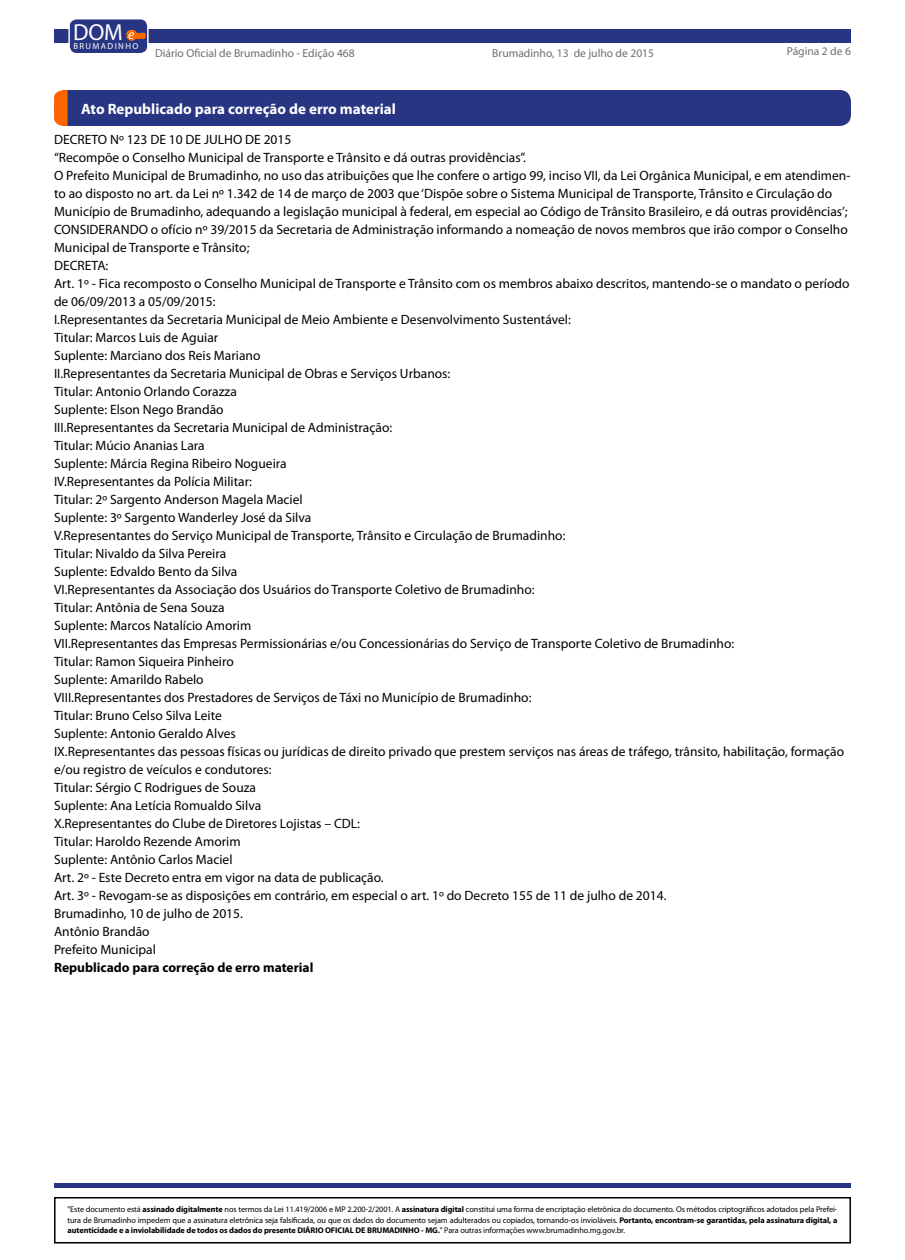
<style>
.page{position:relative;width:905px;height:1260px;background:#fff}
.page>*{position:absolute;margin:0;border:0;box-sizing:border-box;transform-origin:0 0}
.t1{font:23.25px "Myriad Pro";color:#fff}
.t2{font:700 15px "Myriad Pro";color:#fff}
.t3{font:13.5px/18px "Myriad Pro";color:#000}
.t4{font:700 13.5px "Myriad Pro";color:#000}
.t5{font:11.55px "Myriad Pro";color:#706f6f}
.t6{font:8.7px "Myriad Pro";letter-spacing:.16em;color:#fff}
.t7{font:8.25px/10.5px "Myriad Pro";letter-spacing:-.01em;color:#000;text-align:justify}
.s1{font-weight:700}
</style>
<div class="page">
<div style="left:54px;top:29px;width:796px;height:14px;background:#283583"></div>
<hr style="left:55px;top:1184px;width:795px;height:4px;background:#283583">
<div style="left:54px;top:1197px;width:796px;height:47px;border:2px solid #000"></div>
<div style="left:69px;top:19px;width:79px;height:35px;background:#283583;border-radius:8px"></div>
<div style="left:68px;top:18px;width:80px;height:36px;border:1px solid #fff;border-radius:8px"></div>
<svg style="left:126px;top:30px;width:20px;height:11px"></svg>
<div style="left:54px;top:90px;width:796px;height:36px;background:#283583;border-radius:11px"></div>
<svg style="left:54px;top:90px;width:14px;height:36px"></svg>
<h1 class="t1" style="left:73px;top:17px;width:51px">DOM</h1>
<p class="t6" style="left:73px;top:40px;width:66px">BRUMADINHO</p>
<p class="t5" style="left:155px;top:46px;width:201px">Diário Oficial de Brumadinho - Edição 468</p>
<p class="t5" style="left:492px;top:46px;width:163px">Brumadinho, 13 de julho de 2015</p>
<p class="t5" style="left:786px;top:44px;width:66px">Página 2 de 6</p>
<p class="t2" style="left:81px;top:99px;width:316px">Ato Republicado para correção de erro material</p>
<p class="t3" style="left:54px;top:130px;width:798px">DECRETO Nº 123 DE 10 DE JULHO DE 2015<br>“Recompõe o Conselho Municipal de Transporte e Trânsito e dá outras providências”.<br>O Prefeito Municipal de Brumadinho, no uso das atribuições que lhe confere o artigo 99, inciso VII, da Lei Orgânica Municipal, e em atendimen&shy;to ao disposto no art. da Lei nº 1.342 de 14 de março de 2003 que ‘Dispõe sobre o Sistema Municipal de Transporte, Trânsito e Circulação do Município de Brumadinho, adequando a legislação municipal à federal, em especial ao Código de Trânsito Brasileiro, e dá outras providências’; CONSIDERANDO o ofício nº 39/2015 da Secretaria de Administração informando a nomeação de novos membros que irão compor o Conselho Municipal de Transporte e Trânsito;<br>DECRETA:<br>Art. 1º - Fica recomposto o Conselho Municipal de Transporte e Trânsito com os membros abaixo descritos, mantendo-se o mandato o período de 06/09/2013 a 05/09/2015:<br>I.Representantes da Secretaria Municipal de Meio Ambiente e Desenvolvimento Sustentável:<br>Titular: Marcos Luis de Aguiar<br>Suplente: Marciano dos Reis Mariano<br>II.Representantes da Secretaria Municipal de Obras e Serviços Urbanos:<br>Titular: Antonio Orlando Corazza<br>Suplente: Elson Nego Brandão<br>III.Representantes da Secretaria Municipal de Administração:<br>Titular: Múcio Ananias Lara<br>Suplente: Márcia Regina Ribeiro Nogueira<br>IV.Representantes da Polícia Militar:<br>Titular: 2º Sargento Anderson Magela Maciel<br>Suplente: 3º Sargento Wanderley José da Silva<br>V.Representantes do Serviço Municipal de Transporte, Trânsito e Circulação de Brumadinho:<br>Titular: Nivaldo da Silva Pereira<br>Suplente: Edvaldo Bento da Silva<br>VI.Representantes da Associação dos Usuários do Transporte Coletivo de Brumadinho:<br>Titular: Antônia de Sena Souza<br>Suplente: Marcos Natalício Amorim<br>VII.Representantes das Empresas Permissionárias e/ou Concessionárias do Serviço de Transporte Coletivo de Brumadinho:<br>Titular: Ramon Siqueira Pinheiro<br>Suplente: Amarildo Rabelo<br>VIII.Representantes dos Prestadores de Serviços de Táxi no Município de Brumadinho:<br>Titular: Bruno Celso Silva Leite<br>Suplente: Antonio Geraldo Alves<br>IX.Representantes das pessoas físicas ou jurídicas de direito privado que prestem serviços nas áreas de tráfego, trânsito, habilitação, formação e/ou registro de veículos e condutores:<br>Titular: Sérgio C Rodrigues de Souza<br>Suplente: Ana Letícia Romualdo Silva<br>X.Representantes do Clube de Diretores Lojistas – CDL:<br>Titular: Haroldo Rezende Amorim<br>Suplente: Antônio Carlos Maciel<br>Art. 2º - Este Decreto entra em vigor na data de publicação.<br>Art. 3º - Revogam-se as disposições em contrário, em especial o art. 1º do Decreto 155 de 11 de julho de 2014.<br>Brumadinho, 10 de julho de 2015.<br>Antônio Brandão<br>Prefeito Municipal</p>
<p class="t4" style="left:54px;top:958px;width:261px">Republicado para correção de erro material</p>
<p class="t7" style="left:68px;top:1204px;width:771px">"Este documento está <span class="s1">assinado digitalmente</span> nos termos da Lei 11.419/2006 e MP 2.200-2/2001. A <span class="s1">assinatura digital</span> constitui uma forma de encriptação eletrônica do documento. Os métodos criptográficos adotados pela Prefei&shy;tura de Brumadinho impedem que a assinatura eletrônica seja falsificada, ou que os dados do documento sejam adulterados ou copiados, tornando-os invioláveis. <span class="s1">Portanto, encontram-se garantidas, pela assinatura digital, a autenticidade e a inviolabilidade de todos os dados do presente DIÁRIO OFICIAL DE BRUMADINHO - MG.</span>" Para outras informações www.brumadinho.mg.gov.br.</p>
</div>
